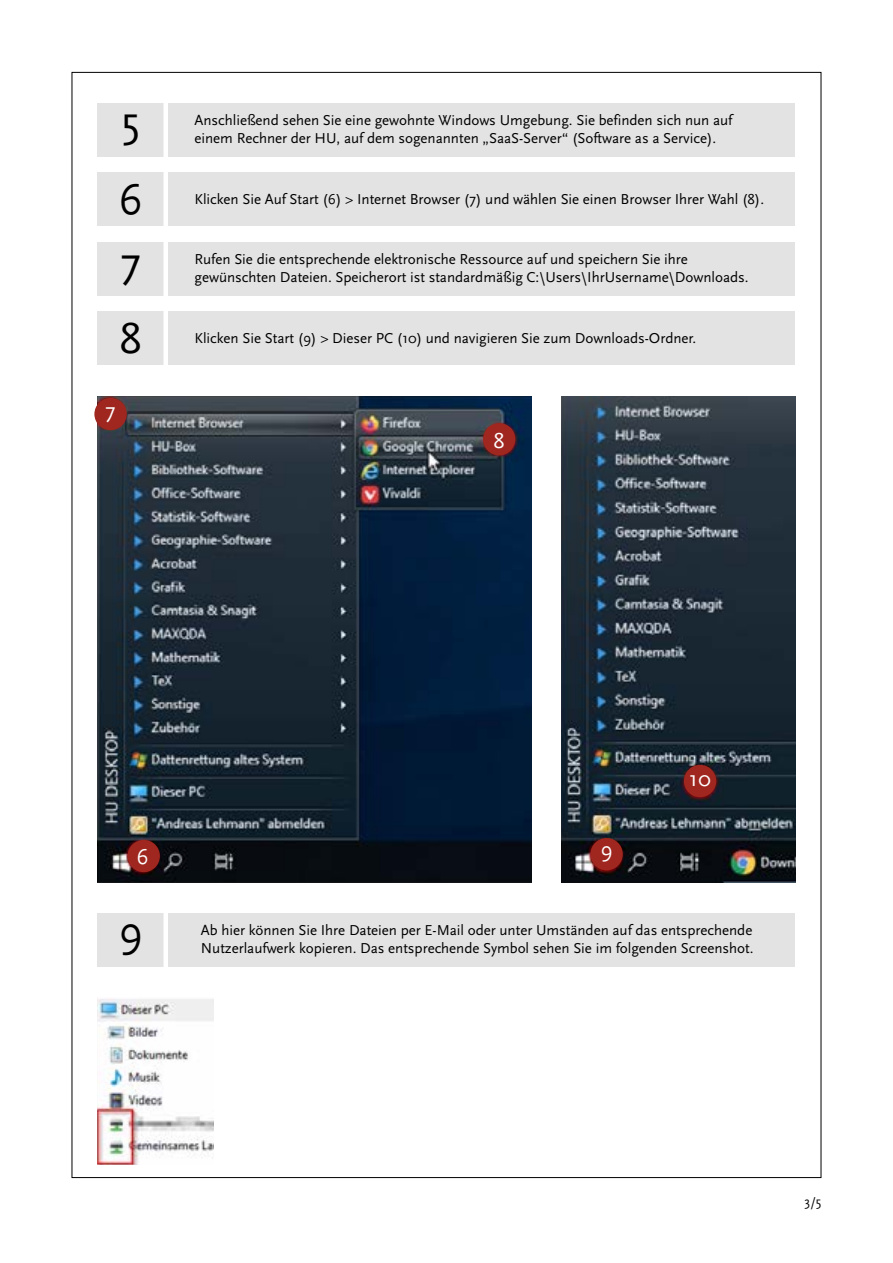
<style>
.page{position:relative;width:893px;height:1263px;background:#fff}
.page>*{position:absolute;margin:0;border:0;box-sizing:border-box;transform-origin:0 0}
.t1{font:45px/63.4px "Scala Sans";color:#000}
.t2{font:22.5px "Scala Sans";color:#fff}
.t3{font:15px/18px "Scala Sans";letter-spacing:-.005em;color:#000}
.t4{font:13.5px "Scala Sans";color:#000}
</style>
<div class="page">
<img style="left:98px;top:999px;width:115px;height:166px">
<div style="left:98px;top:103px;width:697px;height:54px;background:#e3e3e3"></div>
<div style="left:98px;top:172px;width:697px;height:54px;background:#e3e3e3"></div>
<div style="left:98px;top:242px;width:697px;height:54px;background:#e3e3e3"></div>
<div style="left:98px;top:311px;width:697px;height:54px;background:#e3e3e3"></div>
<div style="left:98px;top:913px;width:697px;height:54px;background:#e3e3e3"></div>
<hr style="left:164px;top:85px;width:4px;height:905px;background:#fff">
<img style="left:98px;top:396px;width:433px;height:486px">
<img style="left:561px;top:396px;width:234px;height:486px">
<div style="left:94px;top:398px;width:33px;height:32px;background:#9f271f;border-radius:50%"></div>
<div style="left:128px;top:840px;width:32px;height:32px;background:#9f271f;border-radius:50%"></div>
<div style="left:590px;top:838px;width:33px;height:32px;background:#9f271f;border-radius:50%"></div>
<div style="left:684px;top:765px;width:32px;height:32px;background:#9f271f;border-radius:50%"></div>
<div style="left:483px;top:423px;width:32px;height:32px;background:#9f271f;border-radius:50%"></div>
<h1 class="t1" style="left:121px;top:90px;width:20px">5</h1>
<h1 class="t1" style="left:118px;top:168px;width:26px">6<br>7</h1>
<h1 class="t1" style="left:119px;top:307px;width:24px">8</h1>
<h2 class="t2" style="left:105px;top:399px;width:12px">7</h2>
<p class="t3" style="left:195px;top:112px;width:539px">Anschließend sehen Sie eine gewohnte Windows Umgebung. Sie befinden sich nun auf einem Rechner der HU, auf dem sogenannten „SaaS-Server“ (Software as a Service).</p>
<p class="t3" style="left:195px;top:190px;width:571px">Klicken Sie Auf Start (6) &gt; Internet Browser (7) und wählen Sie einen Browser Ihrer Wahl (8).</p>
<p class="t3" style="left:195px;top:250px;width:556px">Rufen Sie die entsprechende elektronische Ressource auf und speichern Sie ihre gewünschten Dateien. Speicherort ist standardmäßig C:\Users\IhrUsername\Downloads.</p>
<p class="t3" style="left:195px;top:329px;width:503px">Klicken Sie Start (9) &gt; Dieser PC (10) und navigieren Sie zum Downloads-Ordner.</p>
<h2 class="t2" style="left:494px;top:428px;width:13px">8</h2>
<h2 class="t2" style="left:137px;top:844px;width:14px">6</h2>
<h2 class="t2" style="left:600px;top:838px;width:14px">9</h2>
<h2 class="t2" style="left:689px;top:767px;width:23px">10</h2>
<h1 class="t1" style="left:118px;top:900px;width:26px">9</h1>
<p class="t3" style="left:201px;top:921px;width:554px">Ab hier können Sie Ihre Dateien per E-Mail oder unter Umständen auf das entsprechende<br>Nutzerlaufwerk kopieren. Das entsprechende Symbol sehen Sie im folgenden Screenshot.</p>
<p class="t4" style="left:804px;top:1194px;width:18px">3/5</p>
</div>
